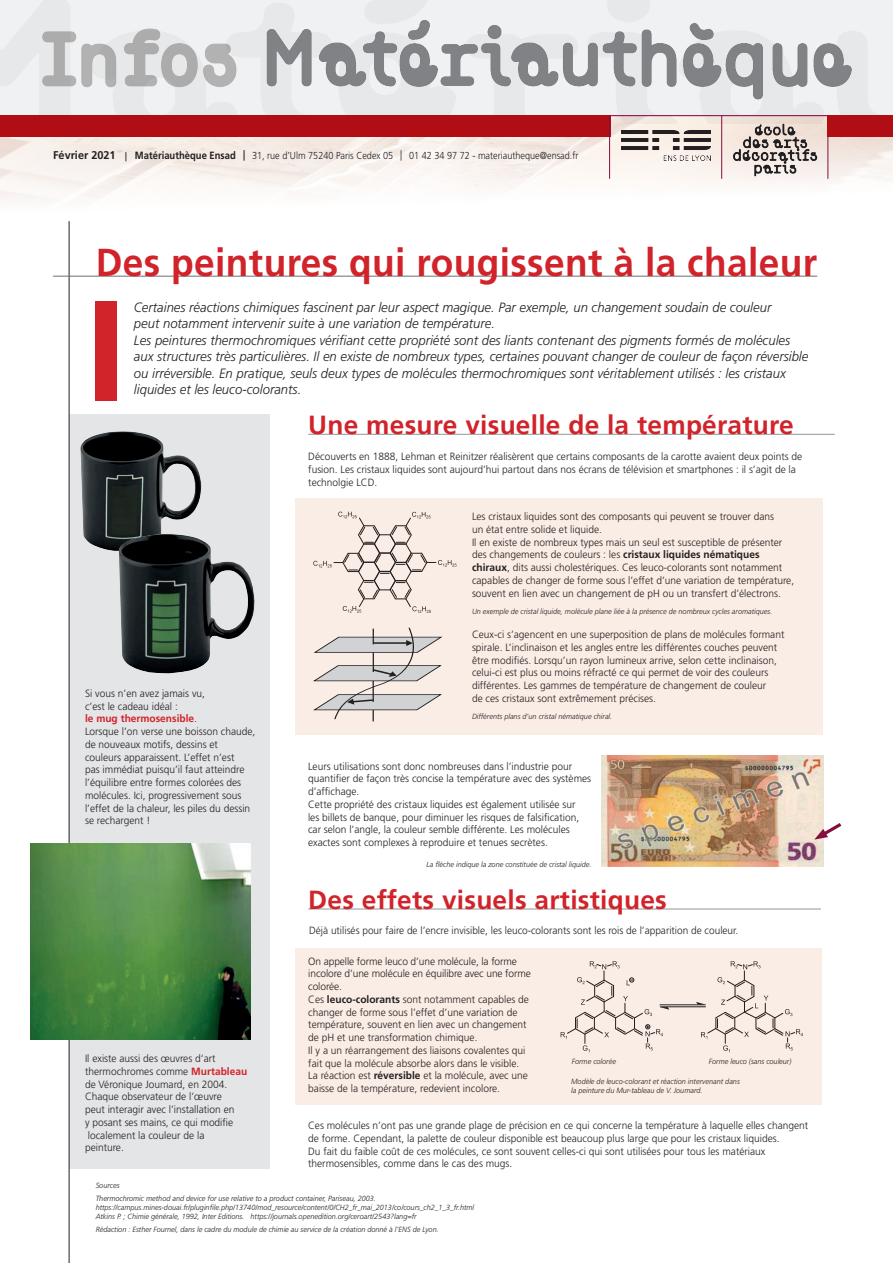
<style>
.page{position:relative;width:893px;height:1263px;background:#fff}
.page>*{position:absolute;margin:0;border:0;box-sizing:border-box;transform-origin:0 0}
.t1{font:700 39px "Frutiger LT Std";letter-spacing:.01em;color:#d1232a;scale:.95 1}
.t2{font:700 26.25px "Frutiger LT Std";letter-spacing:.01em;color:#d1232a}
.t3{font:italic 300 13.5px/16.5px "Frutiger LT Std";color:#231f20}
.t4{font:300 10.5px/12.8px "Frutiger LT Std";color:#231f20}
.t5{font:300 10.5px "Frutiger LT Std";color:#231f20;scale:.96 1}
.t6{font:300 10.12px "Frutiger LT Std";color:#231f20;scale:.9 1}
.t7{font:italic 300 7.5px/9px "Frutiger LT Std";color:#231f20}
.s1{font-weight:700;font-size:11.25px}
.s2{font-weight:700;font-size:9.15px}
.s3{font-weight:700;font-size:10.5px}
.s4{font-size:10.5px}
.s5{font-weight:700;color:#d1232a}
.s6{font-weight:700}
</style>
<div class="page">
<img style="left:0;top:123px;width:893px;height:78px">
<img style="left:0;top:0;width:893px;height:123px">
<img style="left:732px;top:123px;width:85px;height:54px">
<hr style="left:827px;top:116px;width:1px;height:63px;background:#850e3e">
<hr style="left:0;top:115px;width:893px;height:1px;background:#850e3e">
<hr style="left:721px;top:116px;width:1px;height:63px;background:#850e3e">
<div style="left:827px;top:115px;width:66px;height:21px;background:#b00d15"></div>
<div style="left:0;top:115px;width:610px;height:21px;background:#b00d15"></div>
<img style="left:621px;top:130px;width:89px;height:31px">
<hr style="left:609px;top:116px;width:1px;height:63px;background:#850e3e">
<img style="left:36px;top:12px;width:210px;height:91px">
<img style="left:263px;top:11px;width:600px;height:92px">
<div style="left:69px;top:414px;width:200px;height:755px;background:#e4e5e7"></div>
<hr style="left:69px;top:221px;width:1px;height:1042px;background:#231f20">
<hr style="left:53px;top:276px;width:764px;height:1px;background:#6c6d70">
<div style="left:96px;top:301px;width:21px;height:100px;background:#d1232a"></div>
<hr style="left:308px;top:434px;width:527px;height:1px;background:#939598">
<div style="left:296px;top:498px;width:527px;height:237px;background:#faede6"></div>
<svg style="left:313px;top:627px;width:130px;height:94px"></svg>
<svg style="left:313px;top:512px;width:143px;height:101px"></svg>
<hr style="left:308px;top:909px;width:513px;height:1px;background:#939598">
<div style="left:296px;top:949px;width:526px;height:156px;background:#faede6"></div>
<hr style="left:660px;top:1004px;width:45px;height:1px;background:#231f20">
<hr style="left:660px;top:1006px;width:45px;height:1px;background:#231f20">
<svg style="left:561px;top:961px;width:108px;height:91px"></svg>
<svg style="left:696px;top:961px;width:107px;height:91px"></svg>
<img style="left:30px;top:843px;width:220px;height:197px">
<img style="left:80px;top:431px;width:122px;height:120px">
<img style="left:116px;top:531px;width:139px;height:143px">
<img style="left:602px;top:756px;width:222px;height:111px">
<svg style="left:814px;top:821px;width:28px;height:19px"></svg>
<p class="t6" style="left:53px;top:150px;width:585px"><span class="s1">Février 2021</span> <span class="s2">|</span> <span class="s3">Matériauthèque Ensad |</span> 31, rue d’Ulm 75240 Paris Cedex 05 <span class="s4">|</span> 01 42 34 97 72 - materiautheque@ensad.fr</p>
<h1 class="t1" style="left:96px;top:239px;width:761px">Des peintures qui rougissent à la chaleur</h1>
<p class="t3" style="left:134px;top:299px;width:676px">Certaines réactions chimiques fascinent par leur aspect magique. Par exemple, un changement soudain de couleur<br>peut notamment intervenir suite à une variation de température.<br>Les peintures thermochromiques vérifiant cette propriété sont des liants contenant des pigments formés de molécules aux structures très particulières. Il en existe de nombreux types, certaines pouvant changer de couleur de façon réversible ou irréversible. En pratique, seuls deux types de molécules thermochromiques sont véritablement utilisés : les cristaux liquides et les leuco-colorants.</p>
<h2 class="t2" style="left:308px;top:410px;width:487px">Une mesure visuelle de la température</h2>
<p class="t4" style="left:85px;top:687px;width:172px">Si vous n’en avez jamais vu,<br>c’est le cadeau idéal :<br><span class="s5">le mug thermosensible</span>.<br>Lorsque l’on verse une boisson chaude, de nouveaux motifs, dessins et couleurs apparaissent. L’effet n’est<br>pas immédiat puisqu’il faut atteindre l’équilibre entre formes colorées des molécules. Ici, progressivement sous l’effet de la chaleur, les piles du dessin se rechargent !</p>
<p class="t4" style="left:85px;top:1052px;width:164px">Il existe aussi des œuvres d‘art thermochromes comme <span class="s5">Murtableau </span>de Véronique Joumard, en 2004.<br>Chaque observateur de l’œuvre<br>peut interagir avec l’installation en<br>y posant ses mains, ce qui modifie localement la couleur de la<br>peinture.</p>
<p class="t4" style="left:308px;top:451px;width:496px">Découverts en 1888, Lehman et Reinitzer réalisèrent que certains composants de la carotte avaient deux points de fusion. Les cristaux liquides sont aujourd’hui partout dans nos écrans de télévision et smartphones : il s’agit de la technolgie LCD.</p>
<p class="t4" style="left:472px;top:510px;width:324px">Les cristaux liquides sont des composants qui peuvent se trouver dans<br>un état entre solide et liquide.<br>Il en existe de nombreux types mais un seul est susceptible de présenter des changements de couleurs : les <span class="s6">cristaux liquides nématiques chiraux</span>, dits aussi cholestériques. Ces leuco-colorants sont notamment capables de changer de forme sous l’effet d’une variation de température, souvent en lien avec un changement de pH ou un transfert d’électrons.</p>
<p class="t7" style="left:472px;top:607px;width:302px">Un exemple de cristal liquide, molécule plane liée à la présence de nombreux cycles aromatiques.</p>
<p class="t4" style="left:472px;top:628px;width:314px">Ceux-ci s’agencent en une superposition de plans de molécules formant spirale. L’inclinaison et les angles entre les différentes couches peuvent être modifiés. Lorsqu’un rayon lumineux arrive, selon cette inclinaison, celui-ci est plus ou moins réfracté ce qui permet de voir des couleurs différentes. Les gammes de température de changement de couleur<br>de ces cristaux sont extrêmement précises.</p>
<p class="t7" style="left:472px;top:712px;width:142px">Différents plans d’un cristal nématique chiral.</p>
<p class="t4" style="left:308px;top:760px;width:285px">Leurs utilisations sont donc nombreuses dans l’industrie pour quantifier de façon très concise la température avec des systèmes d’affichage.<br>Cette propriété des cristaux liquides est également utilisée sur<br>les billets de banque, pour diminuer les risques de falsification, car selon l’angle, la couleur semble différente. Les molécules exactes sont complexes à reproduire et tenues secrètes.</p>
<p class="t7" style="left:427px;top:860px;width:166px">La flèche indique la zone constituée de cristal liquide.</p>
<h2 class="t2" style="left:308px;top:884px;width:360px">Des effets visuels artistiques</h2>
<p class="t5" style="left:309px;top:924px;width:449px">Déjà utilisés pour faire de l’encre invisible, les leuco-colorants sont les rois de l’apparition de couleur.</p>
<p class="t4" style="left:308px;top:955px;width:224px">On appelle forme leuco d’une molécule, la forme incolore d’une molécule en équilibre avec une forme colorée.<br>Ces <span class="s6">leuco-colorants</span> sont notamment capables de changer de forme sous l’effet d’une variation de température, souvent en lien avec un changement de pH et une transformation chimique.<br>Il y a un réarrangement des liaisons covalentes qui fait que la molécule absorbe alors dans le visible.<br>La réaction est <span class="s6">réversible</span> et la molécule, avec une baisse de la température, redevient incolore.</p>
<p class="t7" style="left:572px;top:1057px;width:46px">Forme colorée</p>
<p class="t7" style="left:709px;top:1057px;width:84px">Forme leuco (sans couleur)</p>
<p class="t7" style="left:571px;top:1077px;width:170px">Modèle de leuco-colorant et réaction intervenant dans la peinture du Mur-tableau de V. Joumard.</p>
<p class="t4" style="left:308px;top:1119px;width:502px">Ces molécules n’ont pas une grande plage de précision en ce qui concerne la température à laquelle elles changent de forme. Cependant, la palette de couleur disponible est beaucoup plus large que pour les cristaux liquides.<br>Du fait du faible coût de ces molécules, ce sont souvent celles-ci qui sont utilisées pour tous les matériaux thermosensibles, comme dans le cas des mugs.</p>
<p class="t7" style="left:96px;top:1179px;width:282px;line-height:13.3px">Sources<br>Thermochromic method and device for use relative to a product container, Pariseau, 2003.</p>
<p class="t7" style="left:96px;top:1203px;width:380px">https://campus.mines-douai.fr/pluginfile.php/13740/mod_resource/content/0/CH2_fr_mai_2013/co/cours_ch2_1_3_fr.html<br>Atkins P. ; Chimie générale, 1992, Inter Editions. https://journals.openedition.org/ceroart/2543?lang=fr</p>
<p class="t7" style="left:96px;top:1225px;width:345px">Rédaction : Esther Fournel, dans le cadre du module de chimie au service de la création donné à l’ENS de Lyon.</p>
</div>
